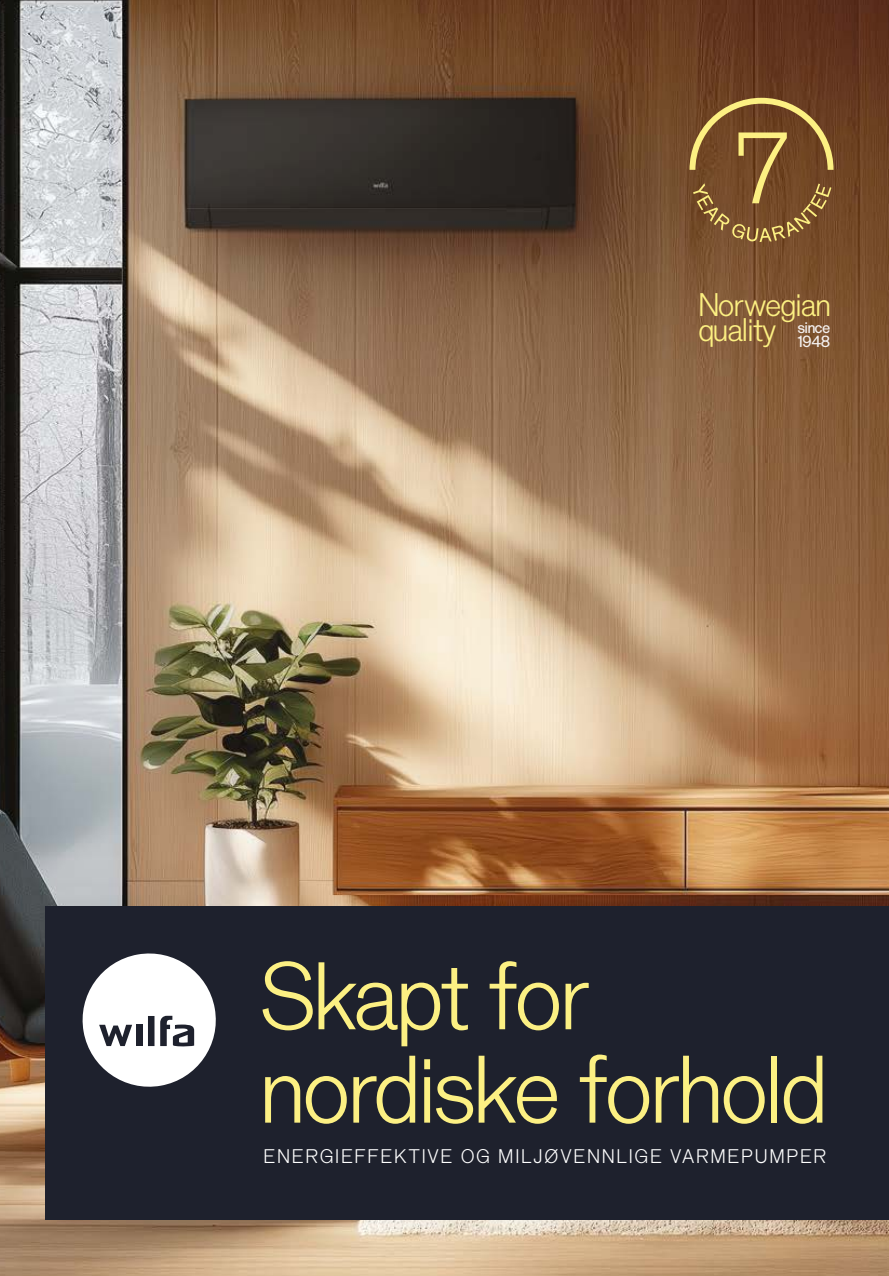
<style>
.page{position:relative;width:889px;height:1276px;background:#fff}
.page>*{position:absolute;margin:0;border:0;box-sizing:border-box;transform-origin:0 0}
.t1{font:300 94.8px/93.3px "Geita SN";letter-spacing:-.04em;color:#fcf083}
.t2{font:300 32.4px/24.8px "Geita SN";letter-spacing:-.035em;color:#fcf082}
.t3{font:300 19.5px "Geita SN";letter-spacing:.085em;color:#fff}
.t4{font:16.05px "Geita SN";color:#f5f1f0}
</style>
<div class="page">
<img style="left:0;top:0;width:889px;height:1276px">
<div style="left:46px;top:906px;width:843px;height:314px;background:#1e212d"></div>
<svg style="left:82px;top:953px;width:134px;height:134px"></svg>
<svg style="left:689px;top:98px;width:145px;height:144px;background:#835d32"></svg>
<h2 class="t2" style="left:698px;top:288px;width:135px">Norwegian quality <sup>since</sup></h2>
<p class="t4" style="left:797px;top:328px;width:34px">1948</p>
<h1 class="t1" style="left:259px;top:937px;width:571px">Skapt for nordiske forhold</h1>
<p class="t3" style="left:264px;top:1139px;width:564px">ENERGIEFFEKTIVE OG MILJØVENNLIGE VARMEPUMPER</p>
</div>
